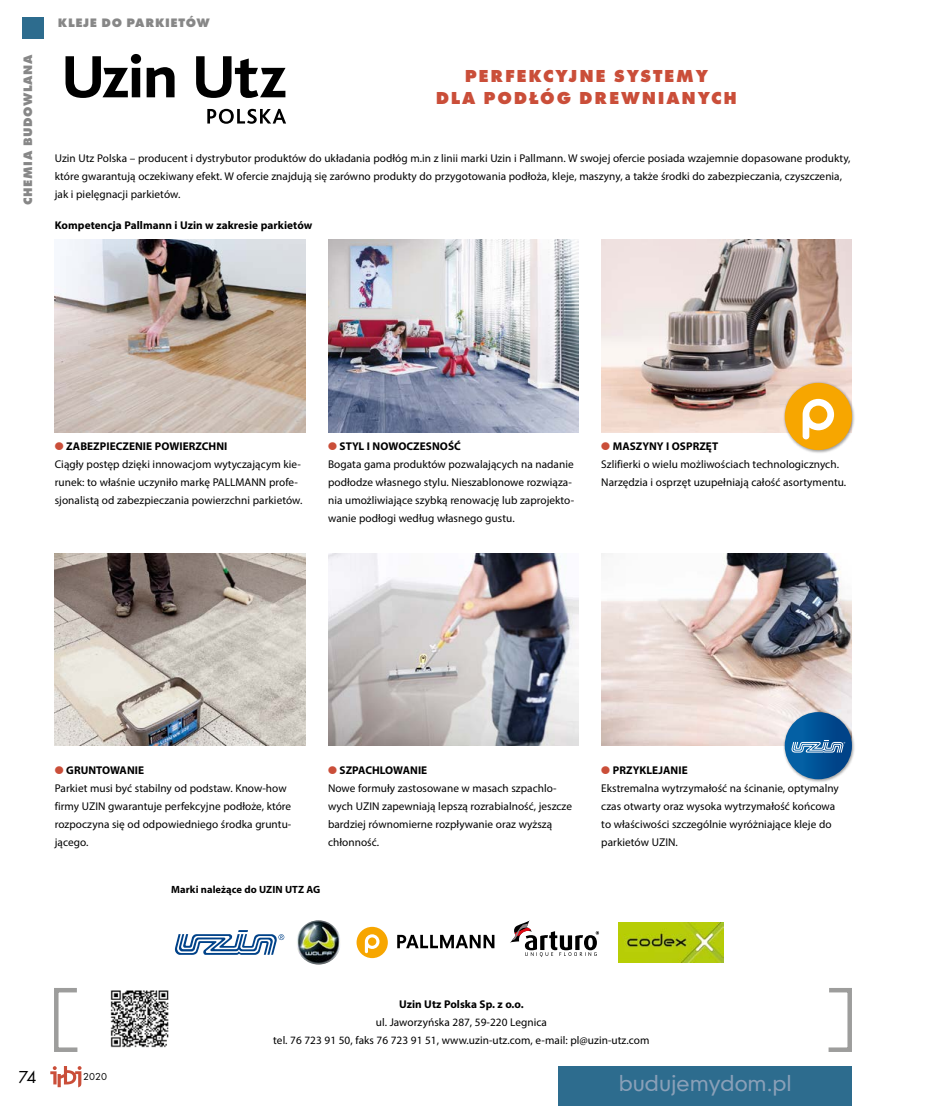
<style>
.page{position:relative;width:936px;height:1106px;background:#fff}
.page>*{position:absolute;margin:0;border:0;box-sizing:border-box;transform-origin:0 0}
.t1{font:21px "Geometric 706 Md EU";color:#8aa0b8}
.t2{font:700 18px/21.6px "Futura TEE Extr";letter-spacing:.1em;color:#ca4e39;text-align:center}
.t3{font:18px "Futura TEE";color:#000}
.t4{font:700 12.75px "Futura TEE Extr";letter-spacing:.05em;color:#878787}
.t5{font:11.25px/18px "Myriad Pro";letter-spacing:.005em;color:#000}
.t6{font:700 11.25px "Myriad Pro";letter-spacing:.005em;color:#000}
.t7{font:700 10.5px "Myriad Pro";letter-spacing:.005em;color:#000}
.t8{font:10.5px "Futura TEE";color:#000}
.s1{color:#ca4e39}
.s2{font-weight:700}
</style>
<div class="page">
<svg style="left:50px;top:1066px;width:31px;height:21px"></svg>
<div style="left:558px;top:1066px;width:293px;height:40px;background:#2d6c8e"></div>
<div style="left:23px;top:17px;width:21px;height:21px;background:#2d6c8e"></div>
<svg style="left:65px;top:54px;width:76px;height:44px"></svg>
<svg style="left:147px;top:67px;width:27px;height:30px"></svg>
<svg style="left:196px;top:56px;width:89px;height:42px"></svg>
<svg style="left:207px;top:109px;width:79px;height:15px"></svg>
<img style="left:55px;top:240px;width:250px;height:192px">
<img style="left:55px;top:553px;width:250px;height:192px">
<img style="left:601px;top:240px;width:250px;height:192px">
<img style="left:601px;top:553px;width:250px;height:192px">
<img style="left:110px;top:990px;width:59px;height:58px">
<img style="left:328px;top:240px;width:250px;height:192px">
<img style="left:328px;top:553px;width:250px;height:192px">
<svg style="left:54px;top:988px;width:24px;height:64px"></svg>
<svg style="left:828px;top:988px;width:24px;height:64px"></svg>
<div style="left:783px;top:381px;width:72px;height:73px;background:#000;opacity:.4"></div>
<div style="left:784px;top:383px;width:67px;height:67px;background:#f7a600;border-radius:50%"></div>
<svg style="left:802px;top:399px;width:32px;height:40px"></svg>
<div style="left:783px;top:710px;width:72px;height:73px;background:#000;opacity:.4"></div>
<svg style="left:784px;top:712px;width:67px;height:67px;background:#065598"></svg>
<svg style="left:791px;top:740px;width:54px;height:12px"></svg>
<img style="left:296px;top:920px;width:45px;height:44px;border-radius:22px">
<img style="left:618px;top:922px;width:105px;height:40px">
<svg style="left:510px;top:920px;width:89px;height:37px"></svg>
<svg style="left:175px;top:930px;width:109px;height:25px"></svg>
<svg style="left:356px;top:926px;width:32px;height:32px"></svg>
<svg style="left:365px;top:934px;width:14px;height:19px"></svg>
<svg style="left:397px;top:934px;width:97px;height:14px"></svg>
<p class="t4" style="left:20px;top:205px;width:152px;rotate:-90deg">CHEMIA BUDOWLANA</p>
<p class="t4" style="left:58px;top:15px;width:153px">KLEJE DO PARKIETÓW</p>
<h2 class="t2" style="left:435px;top:65px;width:303px">PERFEKCYJNE SYSTEMY<br>DLA PODŁÓG DREWNIANYCH</h2>
<p class="t5" style="left:55px;top:149px;width:797px">Uzin Utz Polska – producent i dystrybutor produktów do układania podłóg m.in z linii marki Uzin i Pallmann. W swojej ofercie posiada wzajemnie dopasowane produkty, które gwarantują oczekiwany efekt. W ofercie znajdują się zarówno produkty do przygotowania podłoża, kleje, maszyny, a także środki do zabezpieczania, czyszczenia, jak i pielęgnacji parkietów.</p>
<p class="t6" style="left:55px;top:217px;width:259px">Kompetencja Pallmann i Uzin w zakresie parkietów</p>
<p class="t5" style="left:55px;top:437px;width:249px"><span class="s1">●</span> <span class="s2">ZABEZPIECZENIE POWIERZCHNI<br></span>Ciągły postęp dzięki innowacjom wytyczającym kie&shy;runek: to właśnie uczyniło markę PALLMANN profe&shy;sjonalistą od zabezpieczania powierzchni parkietów.</p>
<p class="t5" style="left:328px;top:437px;width:247px"><span class="s1">●</span> <span class="s2">STYL I NOWOCZESNOŚĆ<br></span>Bogata gama produktów pozwalających na nadanie podłodze własnego stylu. Nieszablonowe rozwiąza&shy;nia umożliwiające szybką renowację lub zaprojekto&shy;wanie podłogi według własnego gustu.</p>
<p class="t5" style="left:601px;top:437px;width:246px"><span class="s1">●</span> <span class="s2">MASZYNY I OSPRZĘT<br></span>Szlifierki o wielu możliwościach technologicznych.<br>Narzędzia i osprzęt uzupełniają całość asortymentu.</p>
<p class="t5" style="left:55px;top:761px;width:238px"><span class="s1">●</span> <span class="s2">GRUNTOWANIE<br></span>Parkiet musi być stabilny od podstaw. Know-how firmy UZIN gwarantuje perfekcyjne podłoże, które rozpoczyna się od odpowiedniego środka gruntu&shy;jącego.</p>
<p class="t5" style="left:328px;top:761px;width:245px"><span class="s1">●</span> <span class="s2">SZPACHLOWANIE<br></span>Nowe formuły zastosowane w masach szpachlo&shy;wych UZIN zapewniają lepszą rozrabialność, jeszcze bardziej równomierne rozpływanie oraz wyższą chłonność.</p>
<p class="t7" style="left:171px;top:882px;width:150px">Marki należące do UZIN UTZ AG</p>
<p class="t5" style="left:601px;top:761px;width:239px"><span class="s1">●</span> <span class="s2">PRZYKLEJANIE<br></span>Ekstremalna wytrzymałość na ścinanie, optymalny czas otwarty oraz wysoka wytrzymałość końcowa to właściwości szczególnie wyróżniające kleje do parkietów UZIN.</p>
<p class="t6" style="left:399px;top:997px;width:126px">Uzin Utz Polska Sp. z o.o.</p>
<p class="t5" style="left:273px;top:1013px;width:378px;text-align:center">ul. Jaworzyńska 287, 59-220 Legnica<br>tel. 76 723 91 50, faks 76 723 91 51, www.uzin-utz.com, e-mail: pl@uzin-utz.com</p>
<h2 class="t3" style="left:18px;top:1065px;width:20px">74</h2>
<p class="t8" style="left:83px;top:1070px;width:25px">2020</p>
<h1 class="t1" style="left:618px;top:1069px;width:174px">budujemydom.pl</h1>
</div>
